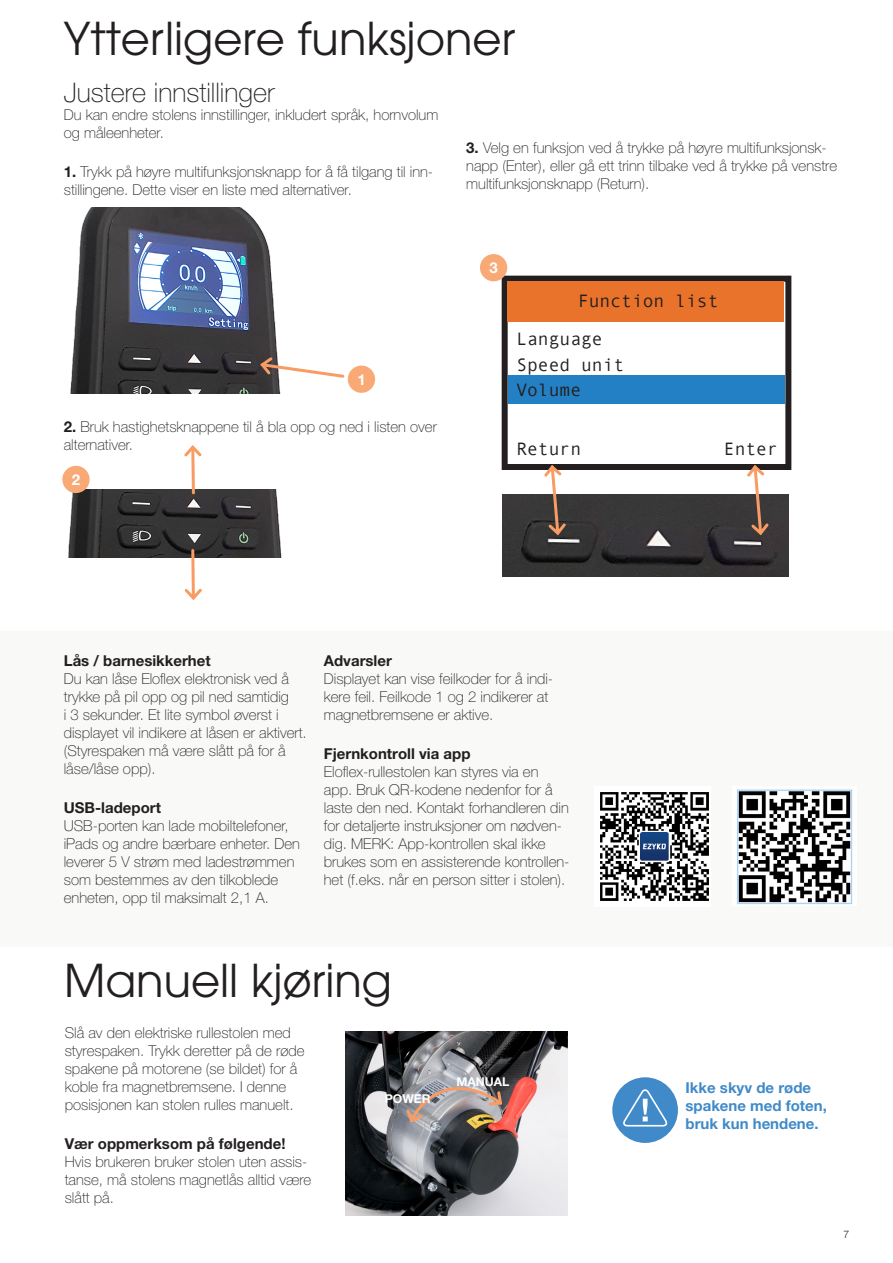
<style>
.page{position:relative;width:893px;height:1263px;background:#fff}
.page>*{position:absolute;margin:0;border:0;box-sizing:border-box;transform-origin:0 0}
.t1{font:45px "ITC Avant Garde Pro";color:#231f20}
.t2{font:100 27px "Helvetica Neue LT Pro";color:#231f20}
.t3{font:18px "Andale Mono";color:#231f20}
.Brödtext{font:100 15px/18px "Helvetica Neue LT Pro";color:#231f20}
.Brödtext-2{font:700 15px "Helvetica Neue LT Pro";color:#231f20}
.Mellanrubrik{font:700 15px/18px "Helvetica Neue LT Pro";color:#408ac9}
.Brödtext-3{font:700 15px "Helvetica Neue LT Pro";color:#fff}
.Mellanrubrik-2{font:700 12.15px "Helvetica Neue LT Pro";letter-spacing:-.005em;color:#fff}
.t4{font:300 10.5px "Helvetica Neue";color:#231f20}
.s1{font-weight:700}
</style>
<div class="page">
<div style="left:0;top:631px;width:893px;height:316px;background:#f9f9f8"></div>
<div style="left:502px;top:276px;width:289px;height:194px;border:6px solid #231f20"></div>
<div style="left:507px;top:281px;width:277px;height:41px;background:#e9732a"></div>
<div style="left:508px;top:375px;width:277px;height:28px;background:#2380c4"></div>
<img style="left:70px;top:208px;width:211px;height:186px">
<svg style="left:258px;top:355px;width:87px;height:25px"></svg>
<img style="left:67px;top:490px;width:215px;height:68px">
<svg style="left:182px;top:445px;width:22px;height:51px"></svg>
<svg style="left:182px;top:547px;width:23px;height:53px"></svg>
<img style="left:502px;top:494px;width:286px;height:82px">
<svg style="left:744px;top:463px;width:27px;height:74px"></svg>
<svg style="left:542px;top:463px;width:26px;height:74px"></svg>
<div style="left:348px;top:366px;width:27px;height:27px;background:#f9a975;border-radius:50%"></div>
<div style="left:62px;top:466px;width:28px;height:27px;background:#f9a975;border-radius:50%"></div>
<div style="left:480px;top:254px;width:27px;height:27px;background:#f9a975;border-radius:50%"></div>
<div style="left:612px;top:1077px;width:66px;height:66px;background:#408ac9;border-radius:50%"></div>
<svg style="left:623px;top:1089px;width:45px;height:38px"></svg>
<img style="left:345px;top:1031px;width:223px;height:184px">
<img style="left:404px;top:1085px;width:100px;height:40px">
<img style="left:737px;top:789px;width:116px;height:116px">
<img style="left:600px;top:792px;width:109px;height:109px">
<p class="t1" style="left:64px;top:10px;width:453px">Ytterligere funksjoner</p>
<p class="t2" style="left:64px;top:77px;width:212px">Justere innstillinger</p>
<p class="Brödtext" style="left:64px;top:106px;width:376px">Du kan endre stolens innstillinger, inkludert språk, hornvolum og måleenheter.</p>
<p class="Brödtext" style="left:64px;top:163px;width:371px"><span class="s1">1.</span> Trykk på høyre multifunksjonsknapp for å få tilgang til inn&shy;stillingene. Dette viser en liste med alternativer.</p>
<p class="Brödtext" style="left:466px;top:139px;width:372px"><span class="s1">3.</span> Velg en funksjon ved å trykke på høyre multifunksjonsk&shy;napp (Enter), eller gå ett trinn tilbake ved å trykke på venstre multifunksjonsknapp (Return).</p>
<p class="Brödtext-3" style="left:357px;top:370px;width:10px">1</p>
<p class="Brödtext" style="left:64px;top:418px;width:375px"><span class="s1">2.</span> Bruk hastighetsknappene til å bla opp og ned i listen over alternativer.</p>
<p class="Brödtext-3" style="left:72px;top:470px;width:10px">2</p>
<p class="Brödtext-3" style="left:490px;top:258px;width:10px">3</p>
<p class="t3" style="left:578px;top:289px;width:142px">Function list</p>
<p class="t3" style="left:516px;top:327px;width:88px">Language</p>
<p class="t3" style="left:516px;top:353px;width:109px">Speed unit</p>
<p class="t3" style="left:516px;top:378px;width:66px">Volume</p>
<p class="t3" style="left:516px;top:437px;width:66px">Return</p>
<p class="t3" style="left:724px;top:437px;width:55px">Enter</p>
<p class="Brödtext-2" style="left:64px;top:652px;width:148px">Lås / barnesikkerhet</p>
<p class="Brödtext" style="left:64px;top:670px;width:244px">Du kan låse Eloflex elektronisk ved å trykke på pil opp og pil ned samtidig<br>i 3 sekunder. Et lite symbol øverst i displayet vil indikere at låsen er aktivert. (Styrespaken må være slått på for å låse/låse opp).</p>
<p class="Brödtext-2" style="left:64px;top:799px;width:99px">USB-ladeport</p>
<p class="Brödtext" style="left:64px;top:817px;width:238px">USB-porten kan lade mobiltelefoner, iPads og andre bærbare enheter. Den leverer 5 V strøm med ladestrømmen som bestemmes av den tilkoblede enheten, opp til maksimalt 2,1 A.</p>
<p class="Brödtext-2" style="left:324px;top:652px;width:70px">Advarsler</p>
<p class="Brödtext" style="left:324px;top:670px;width:231px">Displayet kan vise feilkoder for å indi&shy;kere feil. Feilkode 1 og 2 indikerer at magnetbremsene er aktive.</p>
<p class="Brödtext-2" style="left:324px;top:745px;width:148px">Fjernkontroll via app</p>
<p class="Brödtext" style="left:324px;top:763px;width:247px">Eloflex-rullestolen kan styres via en app. Bruk QR-kodene nedenfor for å laste den ned. Kontakt forhandleren din for detaljerte instruksjoner om nødven&shy;dig. MERK: App-kontrollen skal ikke brukes som en assisterende kontrollen&shy;het (f.eks. når en person sitter i stolen).</p>
<p class="t1" style="left:64px;top:952px;width:330px">Manuell kjøring</p>
<p class="Brödtext" style="left:65px;top:1024px;width:241px">Slå av den elektriske rullestolen med styrespaken. Trykk deretter på de røde spakene på motorene (se bildet) for å koble fra magnetbremsene. I denne posisjonen kan stolen rulles manuelt.</p>
<p class="Brödtext" style="left:65px;top:1135px;width:248px"><span class="s1">Vær oppmerksom på følgende!<br></span>Hvis brukeren bruker stolen uten assis&shy;tanse, må stolens magnetlås alltid være slått på.</p>
<p class="Mellanrubrik-2" style="left:385px;top:1091px;width:47px">POWER</p>
<p class="Mellanrubrik-2" style="left:457px;top:1074px;width:54px">MANUAL</p>
<p class="Mellanrubrik" style="left:685px;top:1078px;width:143px">Ikke skyv de røde spakene med foten, bruk kun hendene.</p>
<p class="t4" style="left:843px;top:1226px;width:7px">7</p>
</div>
